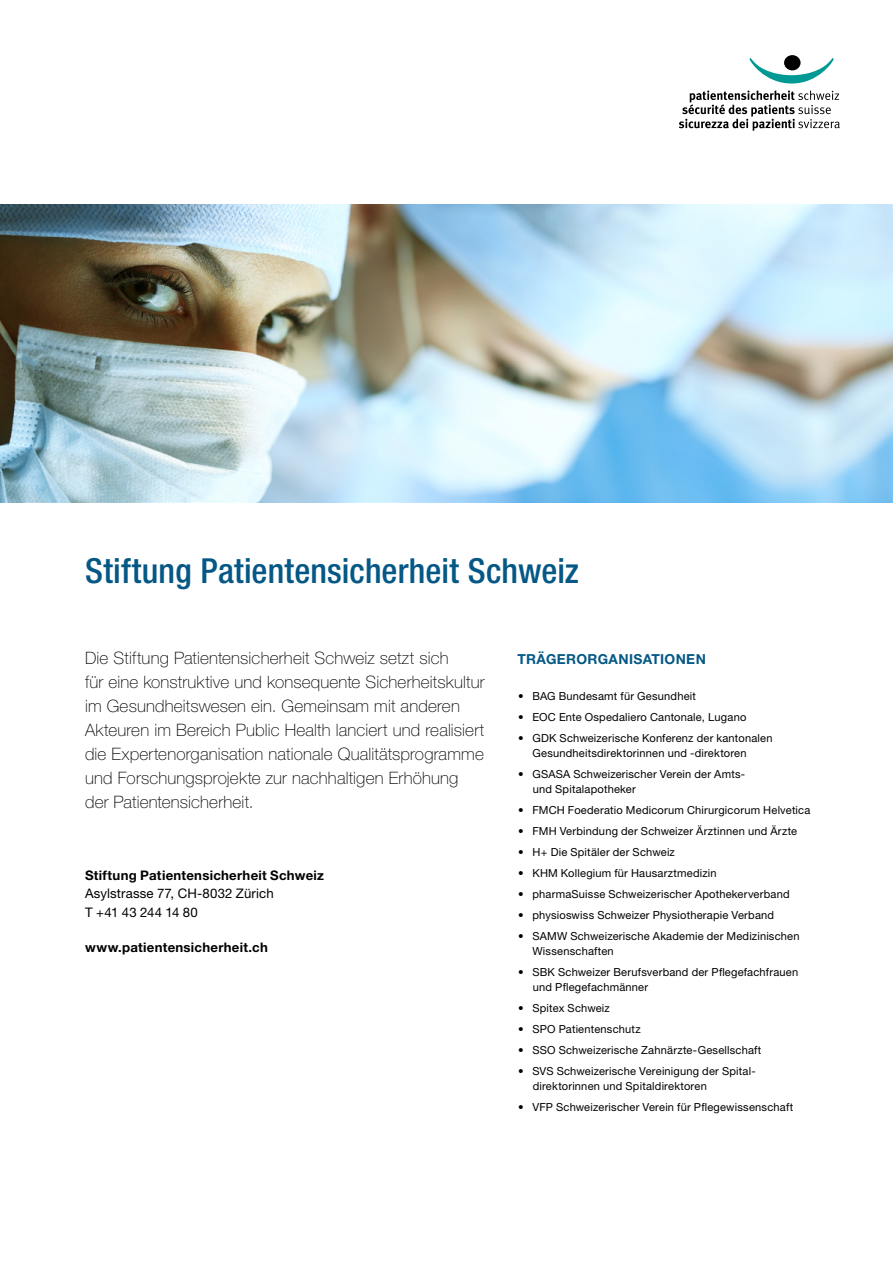
<style>
.page{position:relative;width:893px;height:1263px;background:#fff}
.page>*{position:absolute;margin:0;border:0;box-sizing:border-box;transform-origin:0 0}
.t1{font:500 condensed 34.5px "Helvetica Neue";color:#055885}
.t2{font:100 17.1px/24px "Helvetica Neue";letter-spacing:.01em;color:#000}
.t3{font:700 13.8px "Helvetica Neue";letter-spacing:.025em;color:#055885}
.t4{font:700 13.2px "Helvetica Neue";letter-spacing:.02em;color:#000}
.t5{font:13.2px/18.8px "Helvetica Neue";letter-spacing:.01em;color:#000}
.t6{font:11.1px/15px "Helvetica Neue";letter-spacing:.015em;color:#000}
</style>
<div class="page">
<svg style="left:679px;top:90px;width:161px;height:41px"></svg>
<svg style="left:749px;top:58px;width:85px;height:26px"></svg>
<div style="left:784px;top:55px;width:17px;height:15px;background:#000;border-radius:50%"></div>
<img style="left:0;top:204px;width:893px;height:298px">
<h1 class="t1" style="left:85px;top:550px;width:495px">Stiftung Patientensicherheit Schweiz</h1>
<p class="t2" style="left:85px;top:646px;width:401px">Die Stiftung Patientensicherheit Schweiz setzt sich<br>für eine konstruktive und konsequente Sicherheitskultur im Gesundheitswesen ein. Gemeinsam mit anderen Akteuren im Bereich Public Health lanciert und realisiert die Expertenorganisation nationale Qualitätsprogramme und Forschungsprojekte zur nachhaltigen Erhöhung der Patientensicherheit.</p>
<p class="t4" style="left:85px;top:867px;width:240px">Stiftung Patientensicherheit Schweiz</p>
<p class="t5" style="left:85px;top:884px;width:190px">Asylstrasse 77, CH-8032 Zürich<br>T +41 43 244 14 80</p>
<p class="t4" style="left:85px;top:939px;width:184px">www.patientensicherheit.ch</p>
<p class="t3" style="left:517px;top:651px;width:190px">TRÄGERORGANISATIONEN</p>
<p class="t6" style="left:518px;top:688px;width:179px">• BAG Bundesamt für Gesundheit</p>
<p class="t6" style="left:518px;top:709px;width:230px">• EOC Ente Ospedaliero Cantonale, Lugano</p>
<p class="t6" style="left:532px;top:730px;width:242px;text-indent:-14px">• GDK Schweizerische Konferenz der kantonalen<br>Gesundheitsdirektorinnen und -direktoren</p>
<p class="t6" style="left:533px;top:766px;width:214px;text-indent:-14px">• GSASA Schweizerischer Verein der Amts&shy;und Spitalapotheker</p>
<p class="t6" style="left:518px;top:802px;width:294px">• FMCH Foederatio Medicorum Chirurgicorum Helvetica</p>
<p class="t6" style="left:518px;top:823px;width:280px">• FMH Verbindung der Schweizer Ärztinnen und Ärzte</p>
<p class="t6" style="left:518px;top:844px;width:158px">• H+ Die Spitäler der Schweiz</p>
<p class="t6" style="left:518px;top:865px;width:200px">• KHM Kollegium für Hausarztmedizin</p>
<p class="t6" style="left:518px;top:886px;width:273px">• pharmaSuisse Schweizerischer Apothekerverband</p>
<p class="t6" style="left:518px;top:907px;width:257px">• physioswiss Schweizer Physiotherapie Verband</p>
<p class="t6" style="left:532px;top:928px;width:269px;text-indent:-14px">• SAMW Schweizerische Akademie der Medizinischen<br>Wissenschaften</p>
<p class="t6" style="left:533px;top:964px;width:267px;text-indent:-14px">• SBK Schweizer Berufsverband der Pflegefachfrauen und Pflegefachmänner</p>
<p class="t6" style="left:518px;top:1000px;width:93px">• Spitex Schweiz</p>
<p class="t6" style="left:518px;top:1021px;width:124px">• SPO Patientenschutz</p>
<p class="t6" style="left:518px;top:1042px;width:245px">• SSO Schweizerische Zahnärzte-Gesellschaft</p>
<p class="t6" style="left:533px;top:1063px;width:225px;text-indent:-14px">• SVS Schweizerische Vereinigung der Spital&shy;direktorinnen und Spitaldirektoren</p>
<p class="t6" style="left:518px;top:1099px;width:276px">• VFP Schweizerischer Verein für Pflegewissenschaft</p>
</div>
